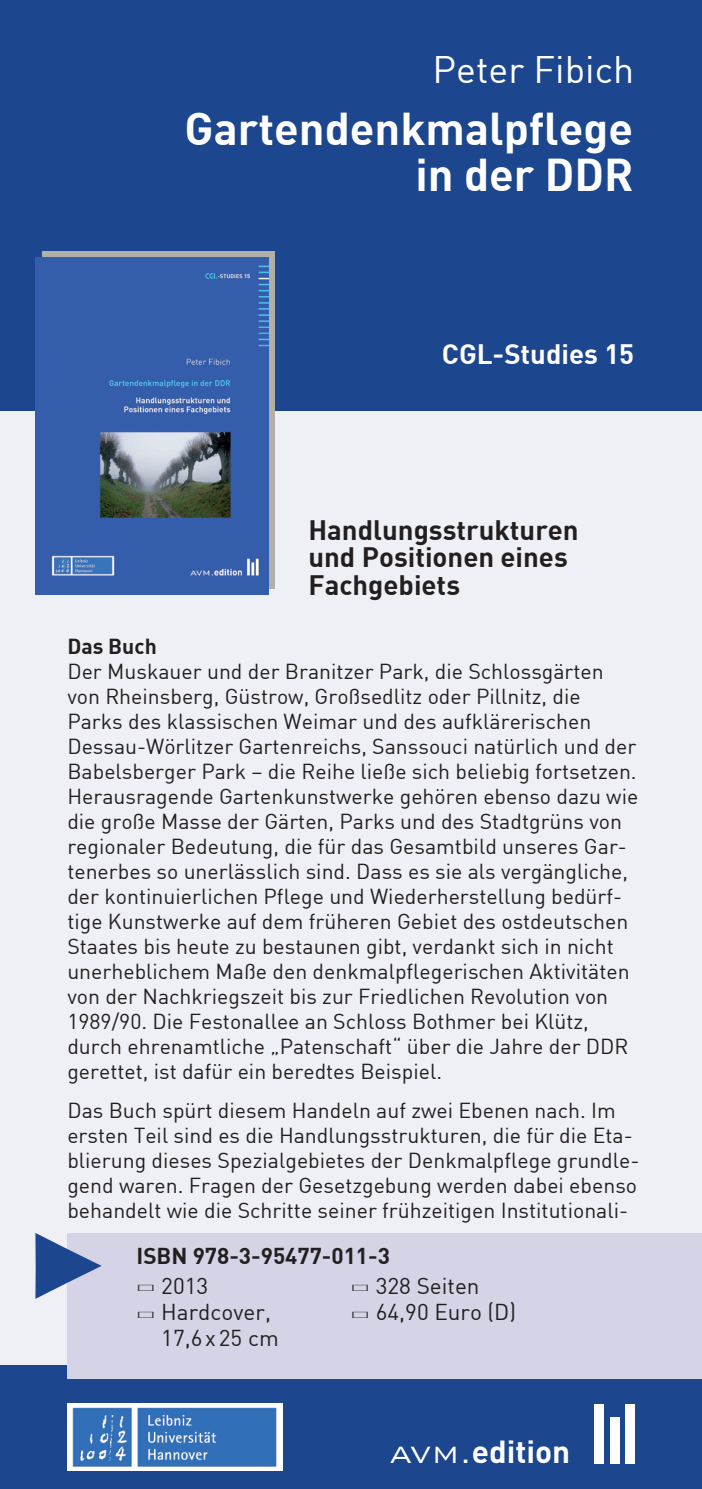
<style>
.page{position:relative;width:702px;height:1489px;background:#fff}
.page>*{position:absolute;margin:0;border:0;box-sizing:border-box;transform-origin:0 0}
.t1{font:700 45px/45px "DIN";color:#fff;text-align:right}
.t2{font:37.5px "DIN";color:#fff}
.t3{font:700 31.5px "DIN";color:#fff}
.t4{font:700 27.5px/27.5px "DIN";color:#231f20}
.t5{font:700 27.5px "DIN";color:#fff}
.t6{font:22.5px/26.2px "DIN";color:#231f20}
.t7{font:700 22.5px "DIN";color:#231f20}
.t8{font:21.25px/25px "DIN";color:#231f20}
.t9{font:700 21.25px "DIN";color:#231f20}
.t10{font:9px "European Pi Three";color:#231f20;scale:2.5 1}
.s1{font-family:"Bank Gothic BT";font-weight:300}
</style>
<div class="page">
<div style="left:0;top:366px;width:702px;height:1006px;background:#eff0f6"></div>
<div style="left:0;top:1364px;width:702px;height:124px;background:#1c468d"></div>
<div style="left:0;top:0;width:702px;height:411px;background:#1c468d"></div>
<div style="left:594px;top:1403px;width:10px;height:60px;background:#fff"></div>
<div style="left:609px;top:1416px;width:10px;height:47px;background:#fff"></div>
<div style="left:625px;top:1403px;width:10px;height:60px;background:#fff"></div>
<img style="left:67px;top:1403px;width:215px;height:66px">
<svg style="left:42px;top:252px;width:232px;height:337px;background:#9ba2a9"></svg>
<div style="left:67px;top:1233px;width:635px;height:145px;background:#d4d4e6"></div>
<svg style="left:35px;top:1233px;width:67px;height:65px"></svg>
<img style="left:36px;top:258px;width:232px;height:337px">
<h2 class="t2" style="left:432px;top:46px;width:203px">Peter Fibich</h2>
<h1 class="t1" style="left:185px;top:105px;width:450px">Gartendenkmalpflege in der DDR</h1>
<p class="t5" style="left:442px;top:336px;width:194px">CGL-Studies 15</p>
<p class="t4" style="left:308px;top:515px;width:272px">Handlungsstrukturen und Positionen eines<br>Fachgebiets</p>
<p class="t9" style="left:67px;top:632px;width:91px">Das Buch</p>
<p class="t8" style="left:67px;top:658px;width:572px">Der Muskauer und der Branitzer Park, die Schlossgärten von Rheinsberg, Güstrow, Großsedlitz oder Pillnitz, die Parks des klassischen Weimar und des aufklärerischen Dessau-Wörlitzer Gartenreichs, Sanssouci natürlich und der Babelsberger Park – die Reihe ließe sich beliebig fortsetzen.<br>Herausragende Gartenkunstwerke gehören ebenso dazu wie die große Masse der Gärten, Parks und des Stadtgrüns von regionaler Bedeutung, die für das Gesamtbild unseres Gar&shy;tenerbes so unerlässlich sind. Dass es sie als vergängliche, der kontinuierlichen Pflege und Wiederherstellung bedürf&shy;tige Kunstwerke auf dem früheren Gebiet des ostdeutschen Staates bis heute zu bestaunen gibt, verdankt sich in nicht unerheblichem Maße den denkmalpflegerischen Aktivitäten von der Nachkriegszeit bis zur Friedlichen Revolution von 1989/90. Die Festonallee an Schloss Bothmer bei Klütz, durch ehrenamtliche „Patenschaft“ über die Jahre der DDR gerettet, ist dafür ein beredtes Beispiel.</p>
<p class="t8" style="left:67px;top:1097px;width:573px">Das Buch spürt diesem Handeln auf zwei Ebenen nach. Im ersten Teil sind es die Handlungsstrukturen, die für die Eta&shy;blierung dieses Spezialgebietes der Denkmalpflege grundle&shy;gend waren. Fragen der Gesetzgebung werden dabei ebenso behandelt wie die Schritte seiner frühzeitigen Institutionali-</p>
<p class="t7" style="left:136px;top:1240px;width:255px">ISBN 978-3-95477-011-3</p>
<p class="t10" style="left:136px;top:1282px;width:9px">l</p>
<p class="t6" style="left:161px;top:1271px;width:48px">2013</p>
<p class="t10" style="left:136px;top:1308px;width:9px">l</p>
<p class="t6" style="left:161px;top:1298px;width:119px">Hardcover,<br>17,6x25 cm</p>
<p class="t10" style="left:351px;top:1282px;width:9px">l</p>
<p class="t6" style="left:376px;top:1271px;width:105px">328 Seiten</p>
<p class="t10" style="left:351px;top:1308px;width:9px">l</p>
<p class="t6" style="left:376px;top:1298px;width:142px">64,90 Euro (D)</p>
<h3 class="t3" style="left:389px;top:1431px;width:182px"><span class="s1">AVM.</span>edition</h3>
</div>
